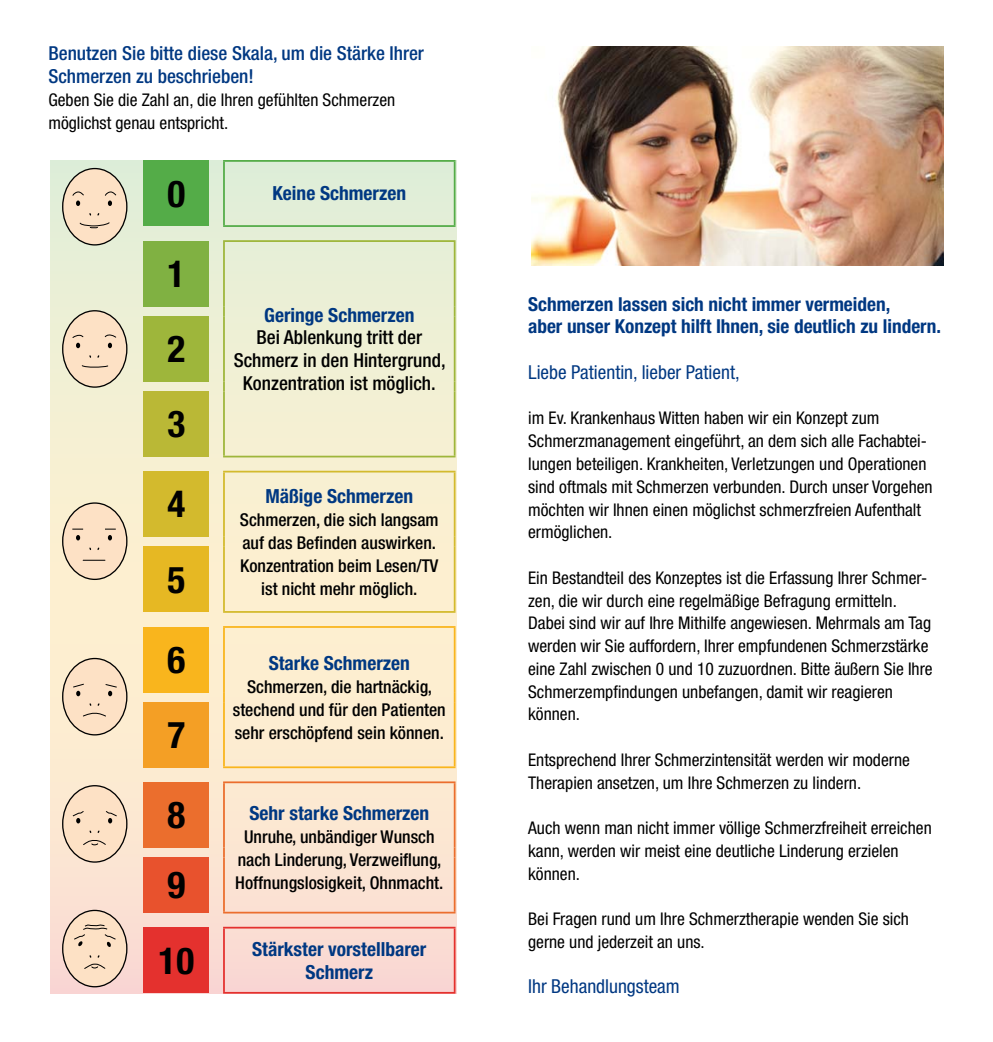
<style>
.page{position:relative;width:993px;height:1042px;background:#fff}
.page>*{position:absolute;margin:0;border:0;box-sizing:border-box;transform-origin:0 0}
.t1{font:700 condensed 37.1px/75.2px "Helvetica Neue LT Std";color:#000}
.t2{font:700 condensed 19.43px/22.9px "Helvetica Neue LT Std";color:#003882;text-align:center}
.t3{font:700 condensed 19.25px/22.8px "Helvetica Neue LT Std";color:#003882}
.t4{font:500 condensed 19.25px/22.8px "Helvetica Neue LT Std";color:#000;text-align:center}
.t5{font:500 condensed 19.25px/22.8px "Helvetica Neue LT Std";color:#003882}
.t6{font:condensed 19.25px "Helvetica Neue LT Std";color:#003882}
.t7{font:500 condensed 17.68px/22.9px "Helvetica Neue LT Std";color:#000;text-align:center}
.t8{font:condensed 17.5px/22.8px "Helvetica Neue LT Std";color:#000}
</style>
<div class="page">
<div style="left:51px;top:160px;width:405px;height:833px;background:linear-gradient(to bottom,#e7f4d4,#ffe0cd)"></div>
<div style="left:144px;top:161px;width:65px;height:65px;background:#54ac48"></div>
<div style="left:144px;top:241px;width:65px;height:65px;background:#80b142"></div>
<div style="left:144px;top:316px;width:65px;height:65px;background:#9eb63b"></div>
<div style="left:144px;top:391px;width:65px;height:65px;background:#bab836"></div>
<div style="left:144px;top:471px;width:65px;height:66px;background:#d3ba2d"></div>
<div style="left:144px;top:547px;width:65px;height:65px;background:#e6b823"></div>
<div style="left:144px;top:627px;width:65px;height:65px;background:#f9b51d"></div>
<div style="left:144px;top:702px;width:65px;height:65px;background:#f49f25"></div>
<div style="left:144px;top:782px;width:65px;height:65px;background:#eb6e2d"></div>
<div style="left:144px;top:857px;width:65px;height:55px;background:#e8522d"></div>
<div style="left:144px;top:927px;width:65px;height:66px;background:#e4312e"></div>
<hr style="left:223px;top:160px;width:232px;height:2px;background:#54ac48">
<hr style="left:223px;top:162px;width:2px;height:63px;background:#54ac48">
<hr style="left:453px;top:162px;width:2px;height:63px;background:#54ac48">
<hr style="left:223px;top:225px;width:232px;height:2px;background:#54ac48">
<hr style="left:223px;top:240px;width:232px;height:2px;background:#9eb63b">
<hr style="left:223px;top:242px;width:2px;height:64px;background:#9eb63b">
<hr style="left:453px;top:242px;width:2px;height:64px;background:#9eb63b">
<svg style="left:223px;top:306px;width:2px;height:10px"></svg>
<svg style="left:453px;top:306px;width:2px;height:10px"></svg>
<hr style="left:223px;top:316px;width:2px;height:65px;background:#9eb63b">
<hr style="left:453px;top:316px;width:2px;height:65px;background:#9eb63b">
<svg style="left:223px;top:381px;width:2px;height:10px"></svg>
<svg style="left:453px;top:381px;width:2px;height:10px"></svg>
<hr style="left:223px;top:391px;width:2px;height:65px;background:#9eb63b">
<hr style="left:453px;top:391px;width:2px;height:65px;background:#9eb63b">
<hr style="left:223px;top:456px;width:232px;height:1px;background:#9eb63b">
<hr style="left:223px;top:471px;width:232px;height:1px;background:#d3ba2d">
<hr style="left:223px;top:472px;width:2px;height:65px;background:#d3ba2d">
<hr style="left:453px;top:472px;width:2px;height:65px;background:#d3ba2d">
<svg style="left:223px;top:537px;width:2px;height:10px"></svg>
<svg style="left:453px;top:537px;width:2px;height:10px"></svg>
<hr style="left:223px;top:547px;width:2px;height:64px;background:#d3ba2d">
<hr style="left:453px;top:547px;width:2px;height:64px;background:#d3ba2d">
<hr style="left:223px;top:611px;width:232px;height:2px;background:#d3ba2d">
<hr style="left:223px;top:626px;width:232px;height:2px;background:#f9b51d">
<hr style="left:223px;top:628px;width:2px;height:64px;background:#f9b51d">
<hr style="left:453px;top:628px;width:2px;height:64px;background:#f9b51d">
<svg style="left:223px;top:692px;width:2px;height:10px"></svg>
<svg style="left:453px;top:692px;width:2px;height:10px"></svg>
<hr style="left:223px;top:702px;width:2px;height:64px;background:#f9b51d">
<hr style="left:453px;top:702px;width:2px;height:64px;background:#f9b51d">
<hr style="left:223px;top:766px;width:232px;height:2px;background:#f9b51d">
<hr style="left:223px;top:781px;width:232px;height:2px;background:#eb6e2d">
<hr style="left:223px;top:783px;width:2px;height:64px;background:#eb6e2d">
<hr style="left:453px;top:783px;width:2px;height:64px;background:#eb6e2d">
<svg style="left:223px;top:847px;width:2px;height:10px"></svg>
<svg style="left:453px;top:847px;width:2px;height:10px"></svg>
<hr style="left:223px;top:857px;width:2px;height:55px;background:#eb6e2d">
<hr style="left:453px;top:857px;width:2px;height:55px;background:#eb6e2d">
<hr style="left:223px;top:912px;width:232px;height:1px;background:#eb6e2d">
<hr style="left:223px;top:927px;width:232px;height:1px;background:#e4312e">
<hr style="left:223px;top:928px;width:2px;height:64px;background:#e4312e">
<hr style="left:453px;top:928px;width:2px;height:64px;background:#e4312e">
<hr style="left:223px;top:992px;width:232px;height:1px;background:#e4312e">
<img style="left:531px;top:47px;width:412px;height:218px">
<div style="left:63px;top:169px;width:64px;height:76px;background:#fde1c5;border-radius:50%"></div>
<div style="left:62px;top:168px;width:65px;height:77px;border:1px solid #000;border-radius:50%"></div>
<svg style="left:72px;top:191px;width:44px;height:37px"></svg>
<div style="left:63px;top:311px;width:64px;height:76px;background:#fde1c5;border-radius:50%"></div>
<div style="left:62px;top:310px;width:65px;height:78px;border:1px solid #000;border-radius:50%"></div>
<svg style="left:72px;top:334px;width:44px;height:34px"></svg>
<div style="left:63px;top:503px;width:64px;height:76px;background:#fde1c5;border-radius:50%"></div>
<div style="left:62px;top:502px;width:65px;height:78px;border:1px solid #000;border-radius:50%"></div>
<svg style="left:72px;top:529px;width:11px;height:11px"></svg>
<svg style="left:105px;top:529px;width:11px;height:11px"></svg>
<svg style="left:83px;top:560px;width:22px;height:1px"></svg>
<div style="left:63px;top:658px;width:64px;height:77px;background:#fde1c5;border-radius:50%"></div>
<div style="left:62px;top:658px;width:65px;height:77px;border:1px solid #000;border-radius:50%"></div>
<svg style="left:73px;top:683px;width:11px;height:13px"></svg>
<svg style="left:105px;top:684px;width:12px;height:12px"></svg>
<svg style="left:83px;top:712px;width:23px;height:5px"></svg>
<div style="left:63px;top:786px;width:64px;height:76px;background:#fde1c5;border-radius:50%"></div>
<div style="left:62px;top:785px;width:65px;height:77px;border:1px solid #000;border-radius:50%"></div>
<svg style="left:72px;top:811px;width:12px;height:12px"></svg>
<svg style="left:105px;top:811px;width:12px;height:12px"></svg>
<svg style="left:83px;top:840px;width:23px;height:6px"></svg>
<div style="left:63px;top:910px;width:64px;height:77px;background:#fde1c5;border-radius:50%"></div>
<div style="left:62px;top:910px;width:65px;height:77px;border:1px solid #000;border-radius:50%"></div>
<svg style="left:84px;top:955px;width:22px;height:14px"></svg>
<svg style="left:74px;top:924px;width:42px;height:23px"></svg>
<p class="t5" style="left:48px;top:42px;width:377px">Benutzen Sie bitte diese Skala, um die Stärke Ihrer<br>Schmerzen zu beschrieben!</p>
<p class="t8" style="left:48px;top:88px;width:348px">Geben Sie die Zahl an, die Ihren gefühlten Schmerzen möglichst genau entspricht.</p>
<h1 class="t1" style="left:167px;top:155px;width:19px">0</h1>
<p class="t2" style="left:272px;top:182px;width:135px">Keine Schmerzen</p>
<h1 class="t1" style="left:167px;top:236px;width:19px">1</h1>
<h1 class="t1" style="left:167px;top:311px;width:19px">2<br>3</h1>
<p class="t2" style="left:264px;top:303px;width:152px">Geringe Schmerzen</p>
<p class="t4" style="left:233px;top:326px;width:213px">Bei Ablenkung tritt der<br>Schmerz in den Hintergrund,<br>Konzentration ist möglich.</p>
<h1 class="t1" style="left:167px;top:466px;width:19px">4</h1>
<p class="t2" style="left:265px;top:484px;width:149px">Mäßige Schmerzen</p>
<p class="t7" style="left:240px;top:508px;width:200px;text-align:left">Schmerzen, die sich langsam auf das Befinden auswirken.<br>Konzentration beim Lesen/TV</p>
<h1 class="t1" style="left:167px;top:541px;width:19px">5</h1>
<p class="t7" style="left:261px;top:577px;width:158px">ist nicht mehr möglich.</p>
<h1 class="t1" style="left:167px;top:621px;width:19px">6</h1>
<p class="t2" style="left:268px;top:651px;width:143px">Starke Schmerzen</p>
<p class="t7" style="left:233px;top:674px;width:214px">Schmerzen, die hartnäckig, stechend und für den Patienten sehr erschöpfend sein können.</p>
<h1 class="t1" style="left:167px;top:694px;width:19px;line-height:80.1px">7<br>8</h1>
<p class="t2" style="left:249px;top:801px;width:181px">Sehr starke Schmerzen</p>
<p class="t7" style="left:235px;top:825px;width:209px">Unruhe, unbändiger Wunsch nach Linderung, Verzweiflung,<br>Hoffnungslosigkeit, Ohnmacht.</p>
<h1 class="t1" style="left:159px;top:847px;width:37px">9<br>10</h1>
<p class="t2" style="left:252px;top:937px;width:176px">Stärkster vorstellbarer<br>Schmerz</p>
<p class="t3" style="left:528px;top:292px;width:414px">Schmerzen lassen sich nicht immer vermeiden,<br>aber unser Konzept hilft Ihnen, sie deutlich zu lindern.</p>
<p class="t6" style="left:528px;top:361px;width:213px">Liebe Patientin, lieber Patient,</p>
<p class="t8" style="left:528px;top:407px;width:406px">im Ev. Krankenhaus Witten haben wir ein Konzept zum Schmerzmanagement eingeführt, an dem sich alle Fachabtei&shy;lungen beteiligen. Krankheiten, Verletzungen und Operationen sind oftmals mit Schmerzen verbunden. Durch unser Vorgehen möchten wir Ihnen einen möglichst schmerzfreien Aufenthalt ermöglichen.</p>
<p class="t8" style="left:528px;top:566px;width:406px">Ein Bestandteil des Konzeptes ist die Erfassung Ihrer Schmer&shy;zen, die wir durch eine regelmäßige Befragung ermitteln.<br>Dabei sind wir auf Ihre Mithilfe angewiesen. Mehrmals am Tag werden wir Sie auffordern, Ihrer empfundenen Schmerzstärke eine Zahl zwischen 0 und 10 zuzuordnen. Bitte äußern Sie Ihre Schmerzempfindungen unbefangen, damit wir reagieren können.</p>
<p class="t8" style="left:528px;top:748px;width:383px">Entsprechend Ihrer Schmerzintensität werden wir moderne<br>Therapien ansetzen, um Ihre Schmerzen zu lindern.</p>
<p class="t8" style="left:528px;top:816px;width:405px">Auch wenn man nicht immer völlige Schmerzfreiheit erreichen kann, werden wir meist eine deutliche Linderung erzielen können.</p>
<p class="t8" style="left:528px;top:907px;width:382px">Bei Fragen rund um Ihre Schmerztherapie wenden Sie sich gerne und jederzeit an uns.</p>
<p class="t6" style="left:528px;top:975px;width:153px">Ihr Behandlungsteam</p>
</div>
